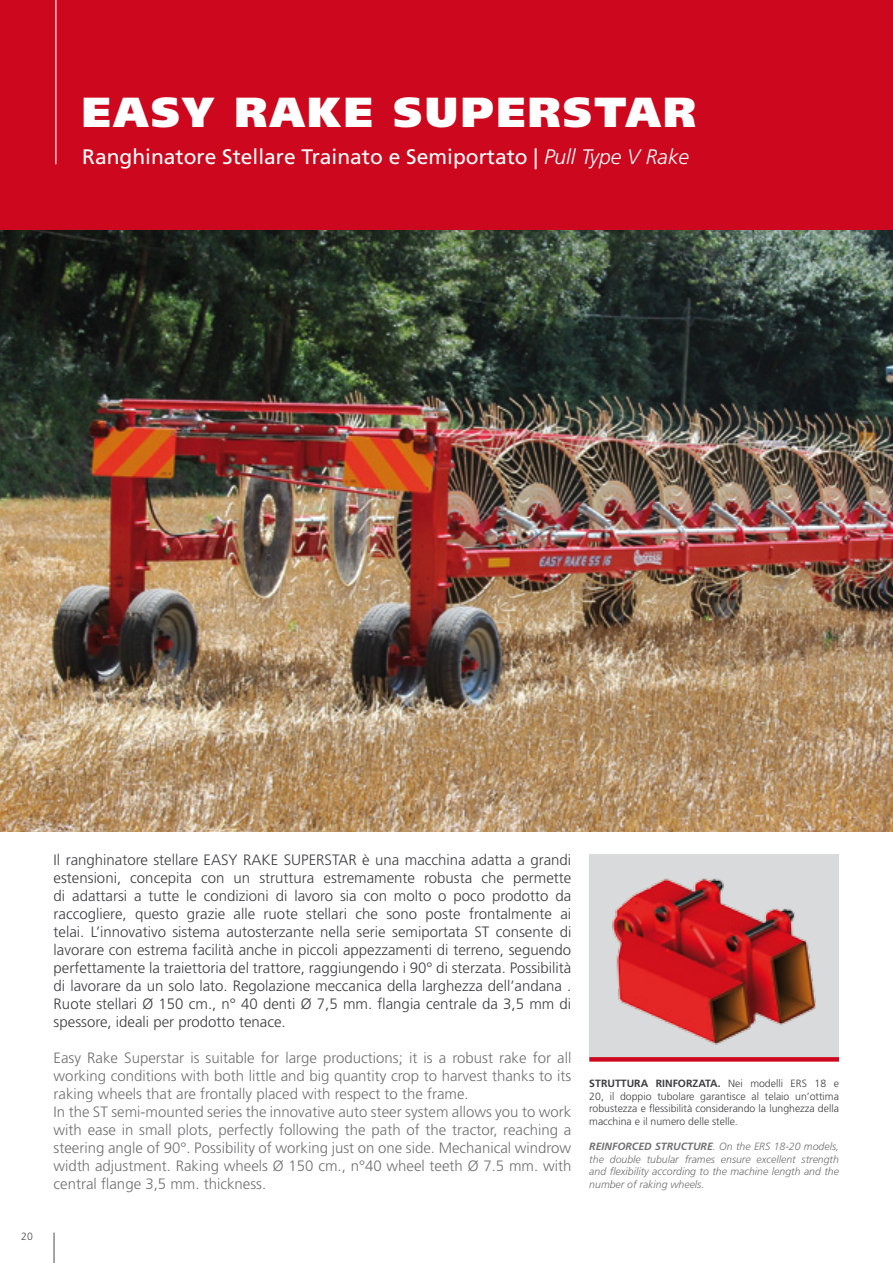
<style>
.page{position:relative;width:893px;height:1263px;background:#fff}
.page>*{position:absolute;margin:0;border:0;box-sizing:border-box;transform-origin:0 0}
.t1{font:900 42px "Frutiger LT Std";letter-spacing:.06em;color:#fff}
.t2{font:21px "Frutiger LT Std";color:#fff}
.t3{font:300 15px/18px "Frutiger LT Std";color:#3e3d40;text-align:justify}
.t4{font:300 15px/18px "Frutiger LT Std";color:#707172}
.t5{font:300 10.5px/12.6px "Frutiger LT Std";color:#3e3d40;text-align:justify}
.t6{font:italic 300 10.5px/12.6px "Frutiger LT Std";color:#707172;text-align:justify}
.t7{font:300 10.5px "Frutiger LT Std";color:#4b4b4d}
.s1{font-weight:300;font-style:italic}
.s2{font-weight:700}
</style>
<div class="page">
<hr style="left:54px;top:1232px;width:1px;height:31px;background:#4b4b4d">
<div style="left:0;top:0;width:893px;height:231px;background:#cd071e"></div>
<hr style="left:55px;top:0;width:1px;height:164px;background:#fff">
<img style="left:589px;top:854px;width:250px;height:203px">
<div style="left:589px;top:1057px;width:250px;height:5px;background:#cd071e"></div>
<img style="left:0;top:231px;width:893px;height:600px">
<h1 class="t1" style="left:82px;top:86px;width:615px">EASY RAKE SUPERSTAR</h1>
<h2 class="t2" style="left:82px;top:145px;width:608px">Ranghinatore Stellare Trainato e Semiportato | <span class="s1">Pull Type V Rake</span></h2>
<p class="t7" style="left:21px;top:1230px;width:13px">20</p>
<p class="t3" style="left:54px;top:851px;width:519px">Il ranghinatore stellare EASY RAKE SUPERSTAR è una macchina adatta a grandi estensioni, concepita con un struttura estremamente robusta che permette di adattarsi a tutte le condizioni di lavoro sia con molto o poco prodotto da raccogliere, questo grazie alle ruote stellari che sono poste frontalmente ai telai. L’innovativo sistema autosterzante nella serie semiportata ST consente di lavorare con estrema facilità anche in piccoli appezzamenti di terreno, seguendo perfettamente la traiettoria del trattore, raggiungendo i 90° di sterzata. Possibilità di lavorare da un solo lato. Regolazione meccanica della larghezza dell’andana .<br>Ruote stellari Ø 150 cm., n° 40 denti Ø 7,5 mm. flangia centrale da 3,5 mm di spessore, ideali per prodotto tenace.</p>
<p class="t4" style="left:54px;top:1049px;width:519px">Easy Rake Superstar is suitable for large productions; it is a robust rake for all working conditions with both little and big quantity crop to harvest thanks to its raking wheels that are frontally placed with respect to the frame.<br>In the ST semi-mounted series the innovative auto steer system allows you to work with ease in small plots, perfectly following the path of the tractor, reaching a steering angle of 90°. Possibility of working just on one side. Mechanical windrow width adjustment. Raking wheels Ø 150 cm., n°40 wheel teeth Ø 7.5 mm. with central flange 3,5 mm. thickness.</p>
<p class="t5" style="left:589px;top:1077px;width:251px"><span class="s2">STRUTTURA RINFORZATA.</span> Nei modelli ERS 18 e 20, il doppio tubolare garantisce al telaio un’ottima robustezza e flessibilità considerando la lunghezza della macchina e il numero delle stelle.</p>
<p class="t6" style="left:589px;top:1140px;width:251px"><span class="s2">REINFORCED STRUCTURE</span>. On the ERS 18-20 models, the double tubular frames ensure excellent strength and flexibility according to the machine length and the number of raking wheels.</p>
</div>
